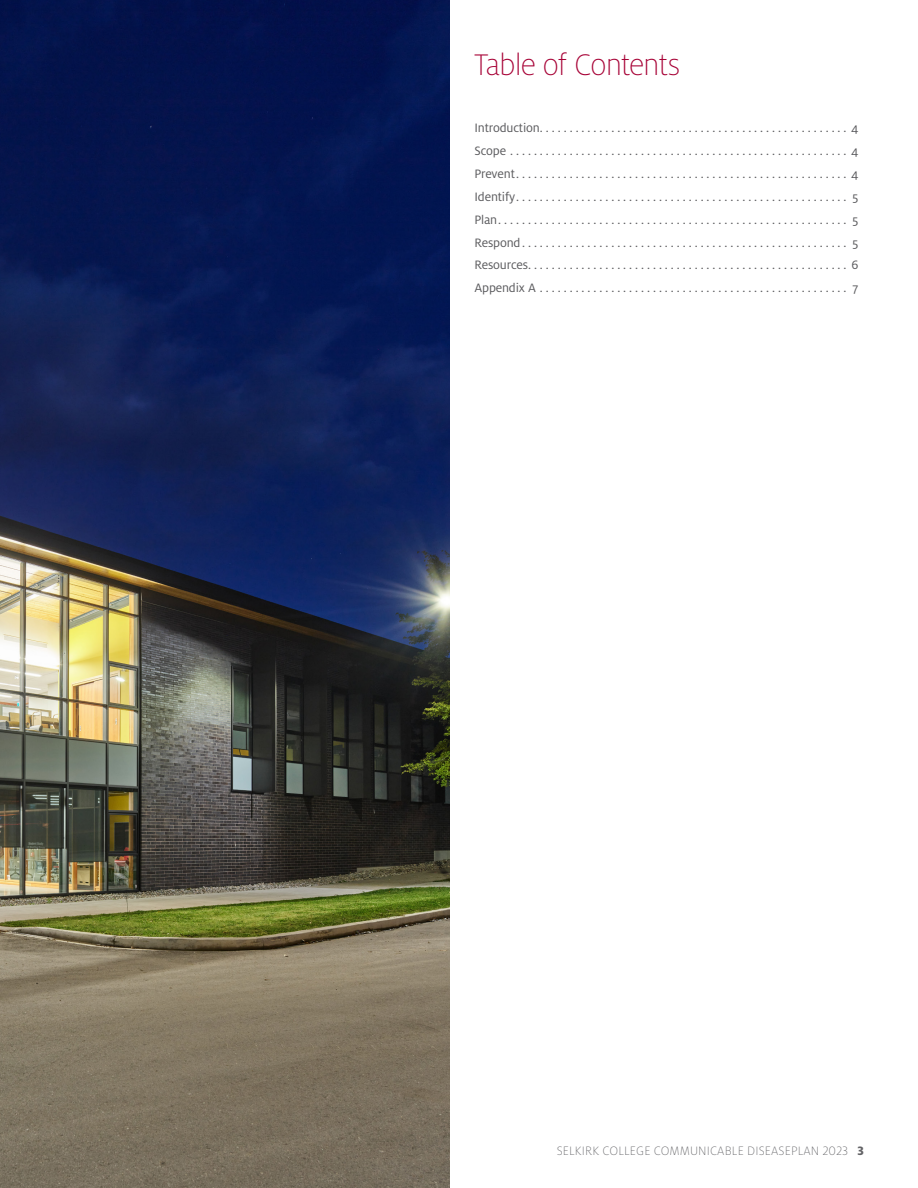
<style>
.page{position:relative;width:918px;height:1188px;background:#fff}
.page>*{position:absolute;margin:0;border:0;box-sizing:border-box;transform-origin:0 0}
.t1{font:300 expanded 33px "Milo OT";letter-spacing:-.025em;color:#a70236}
.Contents{font:13.5px "Milo OT";letter-spacing:-.01em;color:#5a5a5d}
.t2{font:300 expanded 13.5px "Milo OT";letter-spacing:.01em;color:#636366}
.s1{font-weight:800;font-stretch:normal}
</style>
<div class="page">
<img style="left:0;top:0;width:450px;height:1188px">
<h1 class="t1" style="left:474px;top:47px;width:207px">Table of Contents</h1>
<p class="Contents" style="left:474px;top:120px;width:386px">Introduction . . . . . . . . . . . . . . . . . . . . . . . . . . . . . . . . . . . . . . . . . . . . . . . . . . . 4</p>
<p class="Contents" style="left:474px;top:143px;width:386px">Scope . . . . . . . . . . . . . . . . . . . . . . . . . . . . . . . . . . . . . . . . . . . . . . . . . . . . . . . . 4</p>
<p class="Contents" style="left:474px;top:166px;width:386px">Prevent . . . . . . . . . . . . . . . . . . . . . . . . . . . . . . . . . . . . . . . . . . . . . . . . . . . . . . . 4</p>
<p class="Contents" style="left:474px;top:189px;width:386px">Identify . . . . . . . . . . . . . . . . . . . . . . . . . . . . . . . . . . . . . . . . . . . . . . . . . . . . . . . 5</p>
<p class="Contents" style="left:474px;top:212px;width:386px">Plan . . . . . . . . . . . . . . . . . . . . . . . . . . . . . . . . . . . . . . . . . . . . . . . . . . . . . . . . . . 5</p>
<p class="Contents" style="left:474px;top:235px;width:386px">Respond . . . . . . . . . . . . . . . . . . . . . . . . . . . . . . . . . . . . . . . . . . . . . . . . . . . . . . 5</p>
<p class="Contents" style="left:474px;top:258px;width:386px">Resources . . . . . . . . . . . . . . . . . . . . . . . . . . . . . . . . . . . . . . . . . . . . . . . . . . . . . 6</p>
<p class="Contents" style="left:474px;top:281px;width:386px">Appendix A . . . . . . . . . . . . . . . . . . . . . . . . . . . . . . . . . . . . . . . . . . . . . . . . . . . . 7</p>
<p class="t2" style="left:557px;top:1144px;width:309px">SELKIRK COLLEGE COMMUNICABLE DISEASEPLAN 2023 <span class="s1">3</span></p>
</div>
